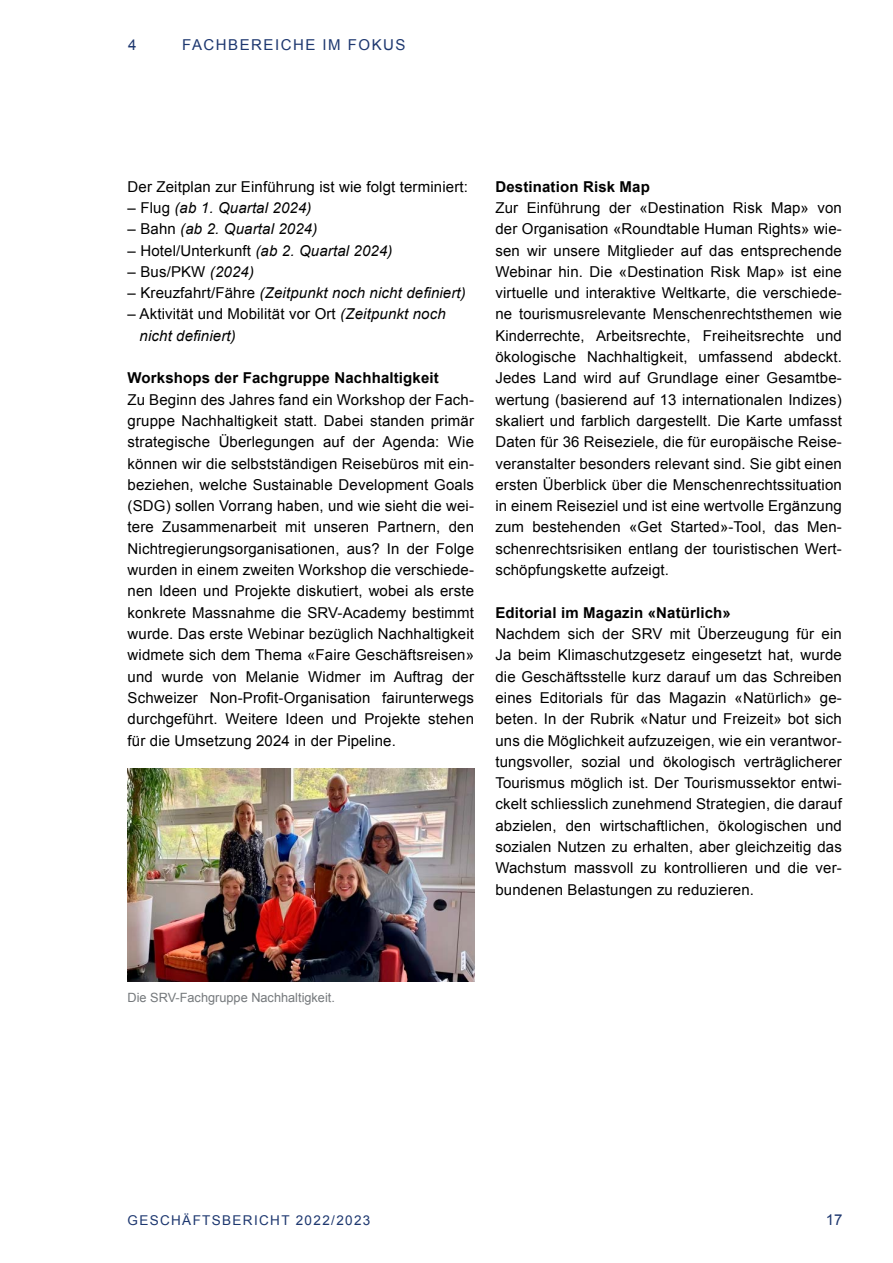
<style>
.page{position:relative;width:893px;height:1263px;background:#fff}
.page>*{position:absolute;margin:0;border:0;box-sizing:border-box;transform-origin:0 0}
.t1{font:15px/21.3px "Arial";letter-spacing:.01em;color:#000;text-align:justify}
.t2{font:italic 15px/21.3px "Arial";letter-spacing:.01em;color:#000}
.t3{font:700 15px "Arial";letter-spacing:.01em;color:#000}
.t4{font:15px "Arial";letter-spacing:.1em;color:#1d376f}
.t5{font:13.5px "Arial";letter-spacing:.1em;color:#1d376f}
.t6{font:12.75px "Arial";color:#75797c}
.s1{font-style:normal}
.s2{font-style:italic}
</style>
<div class="page">
<img style="left:128px;top:769px;width:346px;height:213px">
<p class="t4" style="left:128px;top:35px;width:10px">4</p>
<p class="t4" style="left:182px;top:35px;width:225px">FACHBEREICHE IM FOKUS</p>
<p class="t1" style="left:128px;top:176px;width:342px">Der Zeitplan zur Einführung ist wie folgt terminiert:</p>
<p class="t2" style="left:128px;top:197px;width:185px"><span class="s1">– Flug</span> (ab 1. Quartal 2024)</p>
<p class="t2" style="left:128px;top:219px;width:191px"><span class="s1">– Bahn</span> (ab 2. Quartal 2024)</p>
<p class="t1" style="left:128px;top:240px;width:266px">– Hotel/Unterkunft <span class="s2">(ab 2. Quartal 2024)</span></p>
<p class="t1" style="left:128px;top:261px;width:128px">– Bus/PKW <span class="s2">(2024)</span></p>
<p class="t2" style="left:128px;top:282px;width:340px"><span class="s1">– Kreuzfahrt/Fähre</span> (Zeitpunkt noch nicht definiert)</p>
<p class="t2" style="left:140px;top:304px;width:308px;text-indent:-12px"><span class="s1">– Aktivität und Mobilität vor Ort</span> (Zeitpunkt noch nicht definiert)</p>
<p class="t3" style="left:128px;top:368px;width:313px">Workshops der Fachgruppe Nachhaltigkeit</p>
<p class="t1" style="left:128px;top:389px;width:348px">Zu Beginn des Jahres fand ein Workshop der Fach&shy;gruppe Nachhaltigkeit statt. Dabei standen primär strategische Überlegungen auf der Agenda: Wie können wir die selbstständigen Reisebüros mit ein&shy;beziehen, welche Sustainable Development Goals (SDG) sollen Vorrang haben, und wie sieht die wei&shy;tere Zusammenarbeit mit unseren Partnern, den Nichtregierungsorganisationen, aus? In der Folge wurden in einem zweiten Workshop die verschiede&shy;nen Ideen und Projekte diskutiert, wobei als erste konkrete Massnahme die SRV-Academy bestimmt wurde. Das erste Webinar bezüglich Nachhaltigkeit widmete sich dem Thema «Faire Geschäftsreisen» und wurde von Melanie Widmer im Auftrag der Schweizer Non-Profit-Organisation fairunterwegs durchgeführt. Weitere Ideen und Projekte stehen für die Umsetzung 2024 in der Pipeline.</p>
<p class="t3" style="left:495px;top:176px;width:156px">Destination Risk Map</p>
<p class="t1" style="left:495px;top:197px;width:348px">Zur Einführung der «Destination Risk Map» von der Organisation «Roundtable Human Rights» wie&shy;sen wir unsere Mitglieder auf das entsprechende Webinar hin. Die «Destination Risk Map» ist eine virtuelle und interaktive Weltkarte, die verschiede&shy;ne tourismusrelevante Menschenrechtsthemen wie Kinderrechte, Arbeitsrechte, Freiheitsrechte und ökologische Nachhaltigkeit, umfassend abdeckt.<br>Jedes Land wird auf Grundlage einer Gesamtbe&shy;wertung (basierend auf 13 internationalen Indizes) skaliert und farblich dargestellt. Die Karte umfasst Daten für 36 Reiseziele, die für europäische Reise&shy;veranstalter besonders relevant sind. Sie gibt einen ersten Überblick über die Menschenrechtssituation in einem Reiseziel und ist eine wertvolle Ergänzung zum bestehenden «Get Started»-Tool, das Men&shy;schenrechtsrisiken entlang der touristischen Wert&shy;schöpfungskette aufzeigt.</p>
<p class="t3" style="left:495px;top:602px;width:237px">Editorial im Magazin «Natürlich»</p>
<p class="t1" style="left:495px;top:623px;width:348px">Nachdem sich der SRV mit Überzeugung für ein Ja beim Klimaschutzgesetz eingesetzt hat, wurde die Geschäftsstelle kurz darauf um das Schreiben eines Editorials für das Magazin «Natürlich» ge&shy;beten. In der Rubrik «Natur und Freizeit» bot sich uns die Möglichkeit aufzuzeigen, wie ein verantwor&shy;tungsvoller, sozial und ökologisch verträglicherer Tourismus möglich ist. Der Tourismussektor entwi&shy;ckelt schliesslich zunehmend Strategien, die darauf abzielen, den wirtschaftlichen, ökologischen und sozialen Nutzen zu erhalten, aber gleichzeitig das Wachstum massvoll zu kontrollieren und die ver&shy;bundenen Belastungen zu reduzieren.</p>
<p class="t6" style="left:128px;top:989px;width:209px">Die SRV-Fachgruppe Nachhaltigkeit.</p>
<p class="t5" style="left:128px;top:1211px;width:244px">GESCHÄFTSBERICHT 2022/2023</p>
<p class="t4" style="left:826px;top:1209px;width:18px">17</p>
</div>
